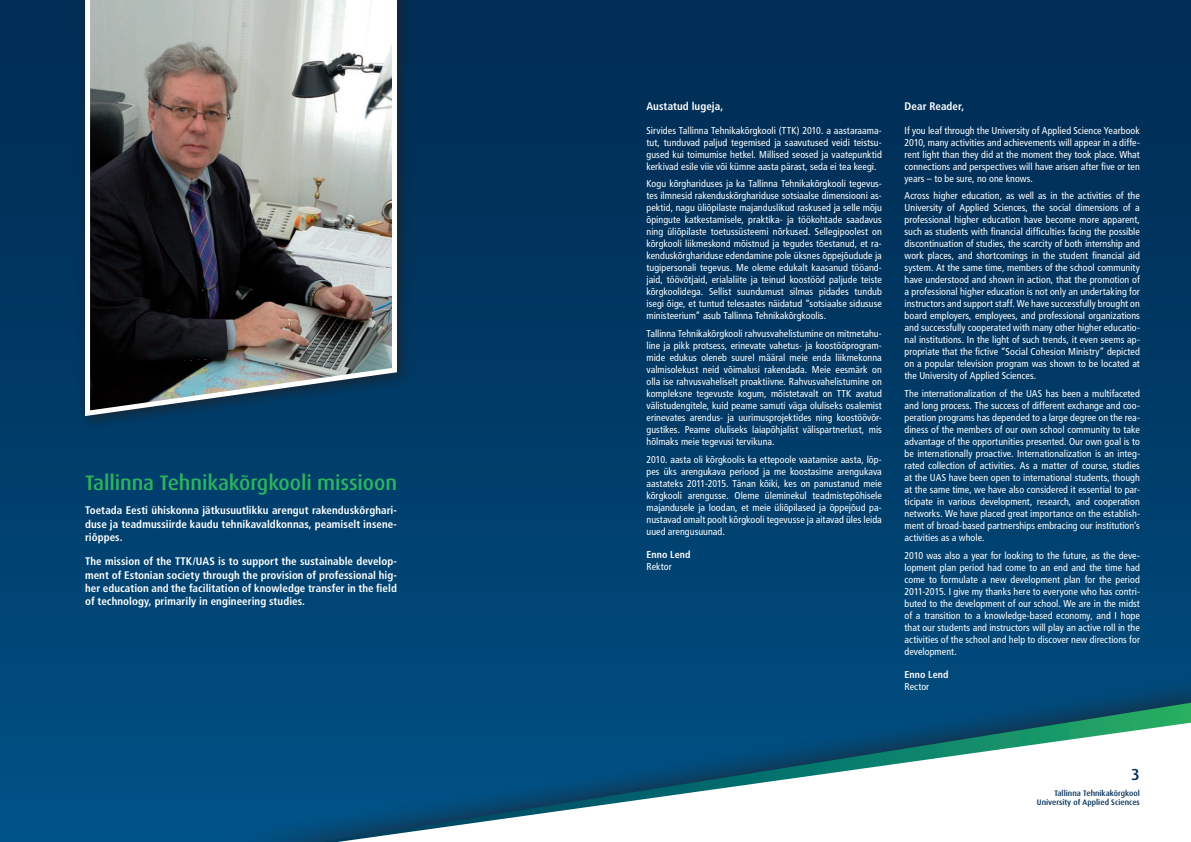
<style>
.page{position:relative;width:1191px;height:842px;background:#fff}
.page>*{position:absolute;margin:0;border:0;box-sizing:border-box;transform-origin:0 0}
.t1{font:500 21px "Dax";letter-spacing:-.005em;color:#2cb45d}
.t2{font:500 16px "Dax";color:#002d56}
.t3{font:700 condensed 11px/13.2px "Frutiger LT Std";letter-spacing:.005em;color:#fff;text-align:justify}
.t4{font:condensed 10px/12px "Frutiger LT Std";letter-spacing:.005em;color:#fff;text-align:justify}
.t5{font:700 condensed 10px "Frutiger LT Std";letter-spacing:.01em;color:#fff}
.t6{font:500 8px/9.6px "Dax";color:#002d56;text-align:right}
</style>
<div class="page">
<div style="left:0;top:0;width:1191px;height:842px;background:linear-gradient(to bottom,#002a50,#005084)"></div>
<div style="left:208px;top:671px;width:983px;height:171px;background:#004a7c"></div>
<svg style="left:323px;top:703px;width:868px;height:139px"></svg>
<svg style="left:337px;top:723px;width:854px;height:119px"></svg>
<div style="left:75px;top:0;width:336px;height:429px;background:#231f20;opacity:.75"></div>
<img style="left:83px;top:0;width:316px;height:419px">
<h1 class="t1" style="left:85px;top:471px;width:313px">Tallinna Tehnikakõrgkooli missioon</h1>
<p class="t3" style="left:85px;top:504px;width:313px">Toetada Eesti ühiskonna jätkusuutlikku arengut rakenduskõrghari&shy;duse ja teadmussiirde kaudu tehnikavaldkonnas, peamiselt insene&shy;riõppes.</p>
<p class="t3" style="left:85px;top:555px;width:313px">The mission of the TTK/UAS is to support the sustainable develop&shy;ment of Estonian society through the provision of professional hig&shy;her education and the facilitation of knowledge transfer in the field of technology, primarily in engineering studies.</p>
<p class="t3" style="left:646px;top:100px;width:78px">Austatud lugeja,</p>
<p class="t4" style="left:646px;top:124px;width:237px">Sirvides Tallinna Tehnikakõrgkooli (TTK) 2010. a aastaraama&shy;tut, tunduvad paljud tegemised ja saavutused veidi teistsu&shy;gused kui toimumise hetkel. Millised seosed ja vaatepunktid kerkivad esile viie või kümne aasta pärast, seda ei tea keegi.</p>
<p class="t4" style="left:646px;top:178px;width:237px">Kogu kõrghariduses ja ka Tallinna Tehnikakõrgkooli tegevus&shy;tes ilmnesid rakenduskõrghariduse sotsiaalse dimensiooni as&shy;pektid, nagu üliõpilaste majanduslikud raskused ja selle mõju õpingute katkestamisele, praktika- ja töökohtade saadavus ning üliõpilaste toetussüsteemi nõrkused. Sellegipoolest on kõrgkooli liikmeskond mõistnud ja tegudes tõestanud, et ra&shy;kenduskõrghariduse edendamine pole üksnes õppejõudude ja tugipersonali tegevus. Me oleme edukalt kaasanud tööand&shy;jaid, töövõtjaid, erialaliite ja teinud koostööd paljude teiste kõrgkoolidega. Sellist suundumust silmas pidades tundub isegi õige, et tuntud telesaates näidatud “sotsiaalse sidususe ministeerium” asub Tallinna Tehnikakõrgkoolis.</p>
<p class="t4" style="left:646px;top:328px;width:237px">Tallinna Tehnikakõrgkooli rahvusvahelistumine on mitmetahu&shy;line ja pikk protsess, erinevate vahetus- ja koostööprogram&shy;mide edukus oleneb suurel määral meie enda liikmekonna valmisolekust neid võimalusi rakendada. Meie eesmärk on olla ise rahvusvaheliselt proaktiivne. Rahvusvahelistumine on kompleksne tegevuste kogum, mõistetavalt on TTK avatud välistudengitele, kuid peame samuti väga oluliseks osalemist erinevates arendus- ja uurimusprojektides ning koostöövõr&shy;gustikes. Peame oluliseks laiapõhjalist välispartnerlust, mis hõlmaks meie tegevusi tervikuna.</p>
<p class="t4" style="left:646px;top:453px;width:237px">2010. aasta oli kõrgkoolis ka ettepoole vaatamise aasta, lõp&shy;pes üks arengukava periood ja me koostasime arengukava aastateks 2011-2015. Tänan kõiki, kes on panustanud meie kõrgkooli arengusse. Oleme üleminekul teadmistepõhisele majandusele ja loodan, et meie üliõpilased ja õppejõud pa&shy;nustavad omalt poolt kõrgkooli tegevusse ja aitavad üles leida uued arengusuunad.</p>
<p class="t5" style="left:646px;top:549px;width:45px">Enno Lend</p>
<p class="t4" style="left:646px;top:561px;width:27px">Rektor</p>
<p class="t3" style="left:904px;top:100px;width:61px">Dear Reader,</p>
<p class="t4" style="left:904px;top:124px;width:237px">If you leaf through the University of Applied Science Yearbook 2010, many activities and achievements will appear in a diffe&shy;rent light than they did at the moment they took place. What connections and perspectives will have arisen after five or ten years – to be sure, no one knows.</p>
<p class="t4" style="left:904px;top:190px;width:237px">Across higher education, as well as in the activities of the University of Applied Sciences, the social dimensions of a professional higher education have become more apparent, such as students with financial difficulties facing the possible discontinuation of studies, the scarcity of both internship and work places, and shortcomings in the student financial aid system. At the same time, members of the school community have understood and shown in action, that the promotion of a professional higher education is not only an undertaking for instructors and support staff. We have successfully brought on board employers, employees, and professional organizations and successfully cooperated with many other higher educatio&shy;nal institutions. In the light of such trends, it even seems ap&shy;propriate that the fictive “Social Cohesion Ministry” depicted on a popular television program was shown to be located at the University of Applied Sciences.</p>
<p class="t4" style="left:904px;top:388px;width:237px">The internationalization of the UAS has been a multifaceted and long process. The success of different exchange and coo&shy;peration programs has depended to a large degree on the rea&shy;diness of the members of our own school community to take advantage of the opportunities presented. Our own goal is to be internationally proactive. Internationalization is an integ&shy;rated collection of activities. As a matter of course, studies at the UAS have been open to international students, though at the same time, we have also considered it essential to par&shy;ticipate in various development, research, and cooperation networks. We have placed great importance on the establish&shy;ment of broad-based partnerships embracing our institution’s activities as a whole.</p>
<p class="t4" style="left:904px;top:549px;width:237px">2010 was also a year for looking to the future, as the deve&shy;lopment plan period had come to an end and the time had come to formulate a new development plan for the period 2011-2015. I give my thanks here to everyone who has contri&shy;buted to the development of our school. We are in the midst of a transition to a knowledge-based economy, and I hope that our students and instructors will play an active roll in the activities of the school and help to discover new directions for development.</p>
<p class="t5" style="left:904px;top:669px;width:45px">Enno Lend</p>
<p class="t4" style="left:904px;top:681px;width:26px">Rector</p>
<h2 class="t2" style="left:1131px;top:766px;width:10px">3</h2>
<p class="t6" style="left:1037px;top:788px;width:104px">Tallinna Tehnikakõrgkool<br>University of Applied Sciences</p>
</div>
